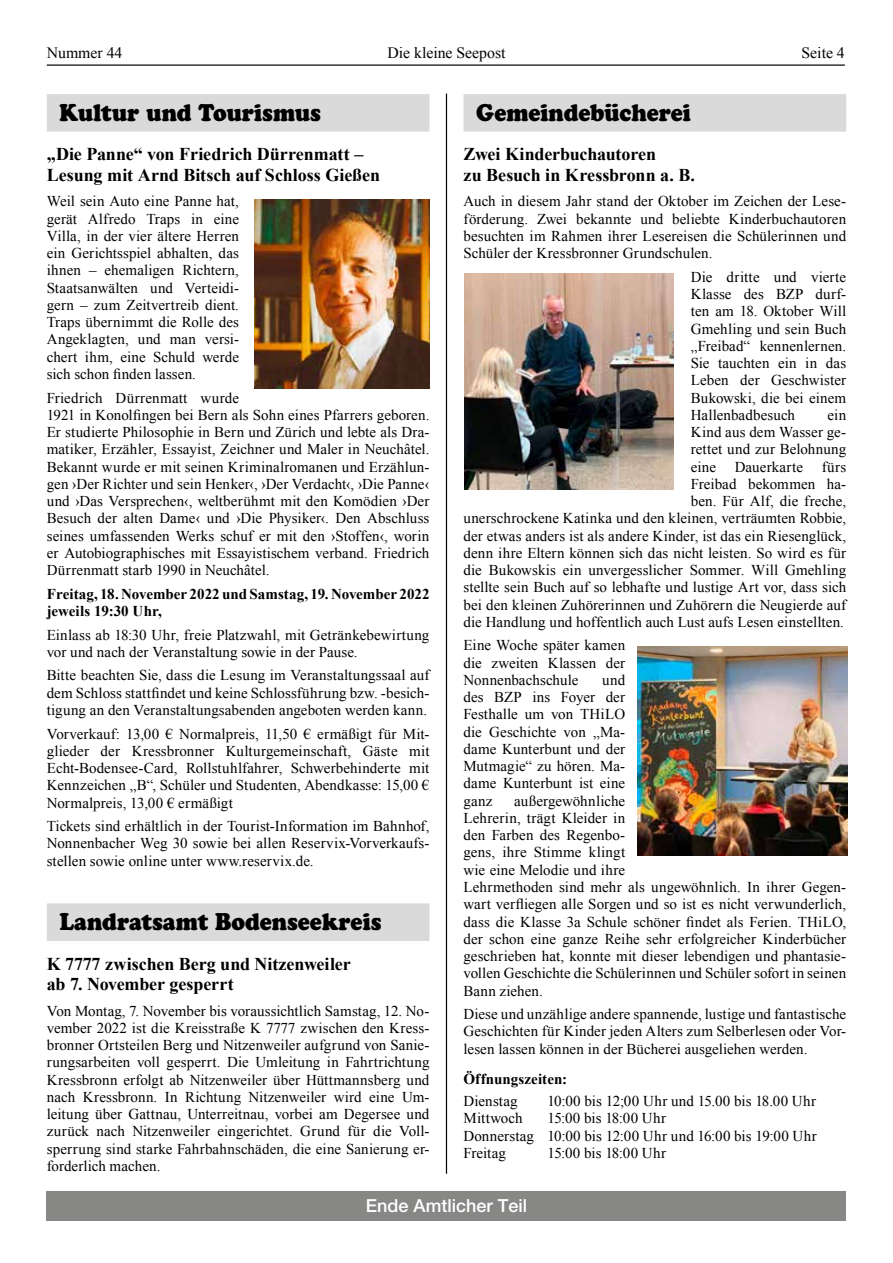
<style>
.page{position:relative;width:893px;height:1263px;background:#fff}
.page>*{position:absolute;margin:0;border:0;box-sizing:border-box;transform-origin:0 0}
.t1{font:24px "Cooper Black Std";color:#000;scale:.9 1}
.t2{font:700 18px/20.2px "Times New Roman";letter-spacing:-.005em;color:#000}
.t3{font:500 18px "Helvetica Neue LT Std";color:#fff}
.t4{font:15.75px "Times New Roman";color:#000}
.t5{font:15px/17.2px "Times New Roman";letter-spacing:.005em;color:#000;text-align:justify}
.t6{font:700 15px/17.2px "Times New Roman";letter-spacing:.005em;color:#000}
</style>
<div class="page">
<hr style="left:47px;top:64px;width:798px;height:2px;background:#000">
<hr style="left:446px;top:94px;width:1px;height:1080px;background:#000">
<div style="left:463px;top:94px;width:383px;height:38px;background:#dadada"></div>
<div style="left:47px;top:94px;width:382px;height:38px;background:#dadada"></div>
<div style="left:47px;top:903px;width:382px;height:38px;background:#dadada"></div>
<img style="left:465px;top:273px;width:209px;height:217px">
<img style="left:638px;top:646px;width:209px;height:210px">
<div style="left:47px;top:1191px;width:799px;height:29px;background:#878786"></div>
<img style="left:254px;top:200px;width:175px;height:188px">
<p class="t4" style="left:47px;top:42px;width:77px">Nummer 44</p>
<p class="t4" style="left:387px;top:42px;width:120px">Die kleine Seepost</p>
<p class="t4" style="left:801px;top:42px;width:45px">Seite 4</p>
<h1 class="t1" style="left:476px;top:98px;width:240px">Gemeindebücherei</h1>
<p class="t2" style="left:463px;top:144px;width:233px">Zwei Kinderbuchautoren<br>zu Besuch in Kressbronn a. B.</p>
<p class="t5" style="left:463px;top:193px;width:384px">Auch in diesem Jahr stand der Oktober im Zeichen der Lese&shy;förderung. Zwei bekannte und beliebte Kinderbuchautoren besuchten im Rahmen ihrer Lesereisen die Schülerinnen und Schüler der Kressbronner Grundschulen.</p>
<p class="t5" style="left:691px;top:268px;width:157px">Die dritte und vierte Klasse des BZP durf&shy;ten am 18. Oktober Will Gmehling und sein Buch „Freibad“ kennenlernen.<br>Sie tauchten ein in das Leben der Geschwister Bukowski, die bei einem Hallenbadbesuch</p>
<h1 class="t1" style="left:60px;top:98px;width:292px">Kultur und Tourismus</h1>
<p class="t2" style="left:47px;top:144px;width:335px">„Die Panne“ von Friedrich Dürrenmatt –<br>Lesung mit Arnd Bitsch auf Schloss Gießen</p>
<p class="t5" style="left:47px;top:193px;width:194px">Weil sein Auto eine Panne hat, gerät Alfredo Traps in eine Villa, in der vier ältere Herren ein Gerichtsspiel abhalten, das ihnen – ehemaligen Richtern, Staatsanwälten und Verteidi&shy;gern – zum Zeitvertreib dient.<br>Traps übernimmt die Rolle des Angeklagten, und man versi&shy;chert ihm, eine Schuld werde sich schon finden lassen.</p>
<p class="t5" style="left:47px;top:389px;width:384px;text-align:left">Friedrich Dürrenmatt wurde<br>1921 in Konolfingen bei Bern als Sohn eines Pfarrers geboren.<br>Er studierte Philosophie in Bern und Zürich und lebte als Dra&shy;matiker, Erzähler, Essayist, Zeichner und Maler in Neuchâtel.<br>Bekannt wurde er mit seinen Kriminalromanen und Erzählun&shy;gen ›Der Richter und sein Henker‹, ›Der Verdacht‹, ›Die Panne‹ und ›Das Versprechen‹, weltberühmt mit den Komödien ›Der Besuch der alten Dame‹ und ›Die Physiker‹. Den Abschluss seines umfassenden Werks schuf er mit den ›Stoffen‹, worin er Autobiographisches mit Essayistischem verband. Friedrich Dürrenmatt starb 1990 in Neuchâtel.</p>
<p class="t6" style="left:47px;top:585px;width:384px">Freitag, 18. November 2022 und Samstag, 19. November 2022 jeweils 19:30 Uhr,</p>
<p class="t5" style="left:47px;top:626px;width:384px">Einlass ab 18:30 Uhr, freie Platzwahl, mit Getränkebewirtung vor und nach der Veranstaltung sowie in der Pause.</p>
<p class="t5" style="left:47px;top:667px;width:384px">Bitte beachten Sie, dass die Lesung im Veranstaltungssaal auf dem Schloss stattfindet und keine Schlossführung bzw. -besich&shy;tigung an den Veranstaltungsabenden angeboten werden kann.</p>
<p class="t5" style="left:47px;top:725px;width:384px">Vorverkauf: 13,00 € Normalpreis, 11,50 € ermäßigt für Mit&shy;glieder der Kressbronner Kulturgemeinschaft, Gäste mit Echt-Bodensee-Card, Rollstuhlfahrer, Schwerbehinderte mit Kennzeichen „B“, Schüler und Studenten, Abendkasse: 15,00 € Normalpreis, 13,00 € ermäßigt</p>
<p class="t5" style="left:47px;top:817px;width:384px">Tickets sind erhältlich in der Tourist-Information im Bahnhof, Nonnenbacher Weg 30 sowie bei allen Reservix-Vorverkaufs&shy;stellen sowie online unter www.reservix.de.</p>
<p class="t5" style="left:463px;top:406px;width:384px;text-align:right">ein<br>Kind aus dem Wasser ge-<br>rettet und zur Belohnung<br>eine Dauerkarte fürs<br>Freibad bekommen ha-<br>ben. Für Alf, die freche,<br>unerschrockene Katinka und den kleinen, verträumten Robbie, der etwas anders ist als andere Kinder, ist das ein Riesenglück, denn ihre Eltern können sich das nicht leisten. So wird es für die Bukowskis ein unvergesslicher Sommer. Will Gmehling stellte sein Buch auf so lebhafte und lustige Art vor, dass sich bei den kleinen Zuhörerinnen und Zuhörern die Neugierde auf die Handlung und hoffentlich auch Lust aufs Lesen einstellten.</p>
<p class="t5" style="left:463px;top:637px;width:163px">Eine Woche später kamen die zweiten Klassen der Nonnenbachschule</p>
<p class="t5" style="left:463px;top:671px;width:163px;text-indent:139px">und des BZP ins Foyer der Festhalle um von THiLO die Geschichte von „Ma&shy;dame Kunterbunt und der Mutmagie“ zu hören. Ma&shy;dame Kunterbunt ist eine ganz</p>
<p class="t5" style="left:463px;top:792px;width:384px;text-align:left;text-indent:51px">außergewöhnliche<br>Lehrerin, trägt Kleider in<br>den Farben des Regenbo-<br>gens, ihre Stimme klingt<br>wie eine Melodie und ihre<br>Lehrmethoden sind mehr als ungewöhnlich. In ihrer Gegen&shy;wart verfliegen alle Sorgen und so ist es nicht verwunderlich, dass die Klasse 3a Schule schöner findet als Ferien. THiLO, der schon eine ganze Reihe sehr erfolgreicher Kinderbücher geschrieben hat, konnte mit dieser lebendigen und phantasie&shy;vollen Geschichte die Schülerinnen und Schüler sofort in seinen Bann ziehen.</p>
<p class="t5" style="left:463px;top:1005px;width:384px">Diese und unzählige andere spannende, lustige und fantastische Geschichten für Kinder jeden Alters zum Selberlesen oder Vor&shy;lesen lassen können in der Bücherei ausgeliehen werden.</p>
<p class="t6" style="left:463px;top:1069px;width:105px">Öffnungszeiten:</p>
<p class="t5" style="left:463px;top:1092px;width:56px">Dienstag</p>
<p class="t5" style="left:547px;top:1092px;width:270px">10:00 bis 12;00 Uhr und 15.00 bis 18.00 Uhr</p>
<p class="t5" style="left:463px;top:1109px;width:61px">Mittwoch</p>
<h1 class="t1" style="left:60px;top:907px;width:359px">Landratsamt Bodenseekreis</h1>
<p class="t2" style="left:47px;top:953px;width:305px">K 7777 zwischen Berg und Nitzenweiler ab 7. November gesperrt</p>
<p class="t5" style="left:47px;top:1002px;width:384px">Von Montag, 7. November bis voraussichtlich Samstag, 12. No&shy;vember 2022 ist die Kreisstraße K 7777 zwischen den Kress&shy;bronner Ortsteilen Berg und Nitzenweiler aufgrund von Sanie&shy;rungsarbeiten voll gesperrt. Die Umleitung in Fahrtrichtung Kressbronn erfolgt ab Nitzenweiler über Hüttmannsberg und nach Kressbronn. In Richtung Nitzenweiler wird eine Um&shy;leitung über Gattnau, Unterreitnau, vorbei am Degersee und zurück nach Nitzenweiler eingerichtet. Grund für die Voll&shy;sperrung sind starke Fahrbahnschäden, die eine Sanierung er&shy;forderlich machen.</p>
<p class="t3" style="left:366px;top:1195px;width:163px">Ende Amtlicher Teil</p>
<p class="t5" style="left:463px;top:1109px;width:355px;text-align:left;text-indent:84px">15:00 bis 18:00 Uhr<br>Donnerstag 10:00 bis 12:00 Uhr und 16:00 bis 19:00 Uhr<br>Freitag</p>
<p class="t5" style="left:547px;top:1144px;width:120px">15:00 bis 18:00 Uhr</p>
</div>
